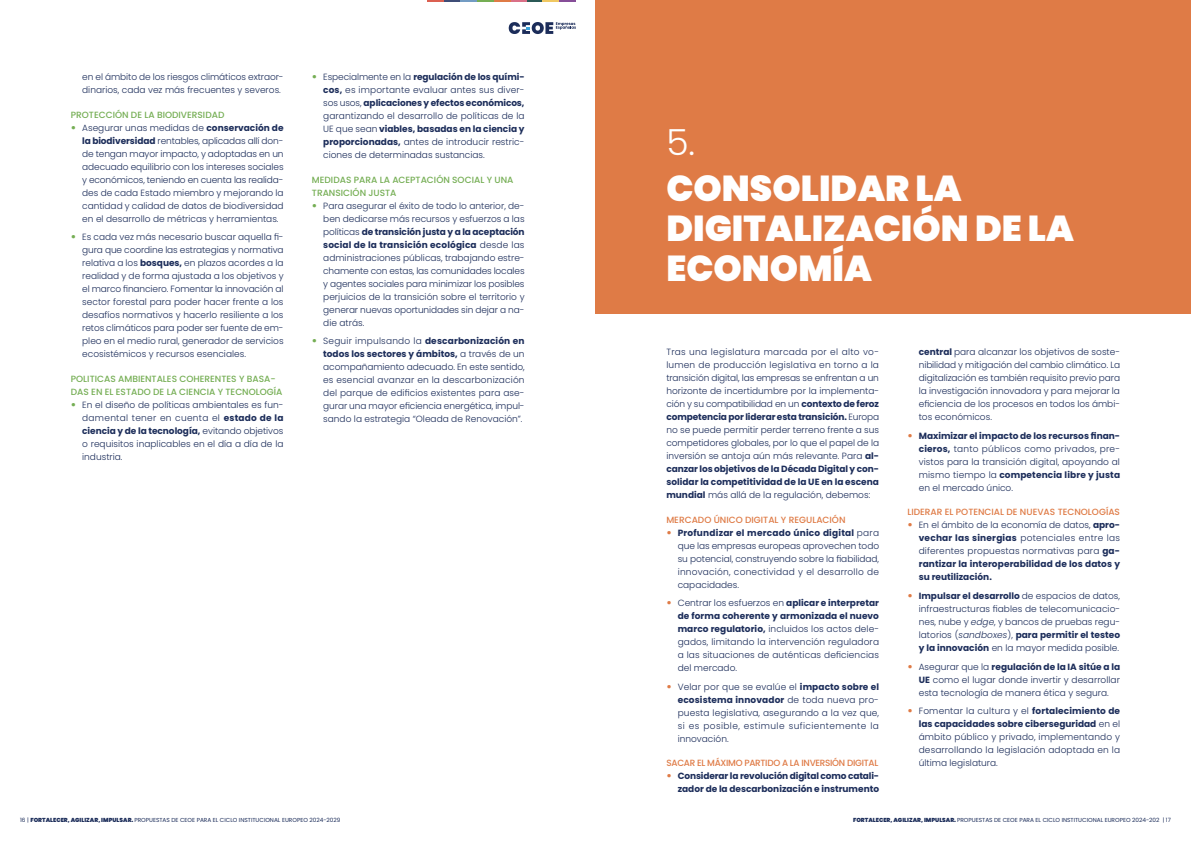
<style>
.page{position:relative;width:1191px;height:842px;background:#fff}
.page>*{position:absolute;margin:0;border:0;box-sizing:border-box;transform-origin:0 0}
.t1{font:900 36px/40px "Poppins";color:#fff}
.t2{font:300 36px "Poppins";color:#fff}
.t3{font:300 9px/13px "Poppins";color:#1c2d5a;text-align:justify}
.t4{font:500 9px/13px "Poppins";color:#75ae54}
.t5{font:700 9px/13px "Poppins";letter-spacing:-.015em;color:#1c2d5a;text-align:right}
.t6{font:500 9px "Poppins";color:#df7b46}
.t7{font:500 9px "Poppins";letter-spacing:-.03em;color:#df7b46}
.t8{font:5.8px "Poppins";color:#1c2d5a}
.s1{font-weight:900;font-size:10px;color:#75ae54}
.s2{font-weight:700}
.s3{font-weight:900;font-size:10px;color:#df7b46}
.s4{font-style:italic}
.s5{font-weight:900}
</style>
<div class="page">
<svg style="left:427px;top:0;width:149px;height:2px"></svg>
<svg style="left:509px;top:22px;width:67px;height:12px"></svg>
<div style="left:595px;top:0;width:596px;height:313px;background:#df7b46"></div>
<p class="t3" style="left:82px;top:71px;width:203px">en el ámbito de los riesgos climáticos extraor&shy;dinarios, cada vez más frecuentes y severos.</p>
<p class="t4" style="left:71px;top:108px;width:155px">PROTECCIÓN DE LA BIODIVERSIDAD</p>
<p class="t3" style="left:82px;top:121px;width:203px;text-indent:-11px"><span class="s1">•</span> Asegurar unas medidas de <span class="s2">conservación de la biodiversidad</span> rentables, aplicadas allí don&shy;de tengan mayor impacto, y adoptadas en un adecuado equilibrio con los intereses sociales y económicos, teniendo en cuenta las realida&shy;des de cada Estado miembro y mejorando la cantidad y calidad de datos de biodiversidad en el desarrollo de métricas y herramientas.</p>
<p class="t3" style="left:82px;top:231px;width:203px;text-indent:-11px"><span class="s1">•</span> Es cada vez más necesario buscar aquella fi&shy;gura que coordine las estrategias y normativa relativa a los <span class="s2">bosques,</span> en plazos acordes a la realidad y de forma ajustada a los objetivos y el marco financiero. Fomentar la innovación al sector forestal para poder hacer frente a los desafíos normativos y hacerlo resiliente a los retos climáticos para poder ser fuente de em&shy;pleo en el medio rural, generador de servicios ecosistémicos y recursos esenciales.</p>
<p class="t4" style="left:71px;top:372px;width:213px">POLITICAS AMBIENTALES COHERENTES Y BASA-<br>DAS EN EL ESTADO DE LA CIENCIA Y TECNOLOGÍA</p>
<p class="t3" style="left:82px;top:398px;width:203px;text-indent:-11px"><span class="s1">•</span> En el diseño de políticas ambientales es fun&shy;damental tener en cuenta el <span class="s2">estado de la ciencia y de la tecnología,</span> evitando objetivos o requisitos inaplicables en el día a día de la industria.</p>
<p class="t3" style="left:323px;top:71px;width:203px;text-indent:-11px"><span class="s1">•</span> Especialmente en la <span class="s2">regulación de los quími&shy;cos,</span> es importante evaluar antes sus diver&shy;sos usos, <span class="s2">aplicaciones y efectos económicos, </span>garantizando el desarrollo de políticas de la UE que sean <span class="s2">viables, basadas en la ciencia y proporcionadas,</span> antes de introducir restric&shy;ciones de determinadas sustancias.</p>
<p class="t4" style="left:312px;top:173px;width:203px">MEDIDAS PARA LA ACEPTACIÓN SOCIAL Y UNA<br>TRANSICIÓN JUSTA</p>
<p class="t3" style="left:323px;top:199px;width:203px;text-indent:-11px"><span class="s1">•</span> Para asegurar el éxito de todo lo anterior, de&shy;ben dedicarse más recursos y esfuerzos a las políticas <span class="s2">de transición justa y a la aceptación social de la transición ecológica</span> desde las administraciones públicas, trabajando estre&shy;chamente con estas, las comunidades locales y agentes sociales para minimizar los posibles perjuicios de la transición sobre el territorio y generar nuevas oportunidades sin dejar a na&shy;die atrás.</p>
<p class="t3" style="left:323px;top:335px;width:203px;text-indent:-11px"><span class="s1">•</span> Seguir impulsando la <span class="s2">descarbonización en todos los sectores y ámbitos,</span> a través de un acompañamiento adecuado. En este sentido, es esencial avanzar en la descarbonización del parque de edificios existentes para ase&shy;gurar una mayor eficiencia energética, impul&shy;sando la estrategia “Oleada de Renovación”.</p>
<p class="t3" style="left:666px;top:346px;width:214px">Tras una legislatura marcada por el alto vo&shy;lumen de producción legislativa en torno a la transición digital, las empresas se enfrentan a un horizonte de incertidumbre por la implementa&shy;ción y su compatibilidad en un <span class="s2">contexto de feroz competencia por liderar esta transición.</span> Europa no se puede permitir perder terreno frente a sus competidores globales, por lo que el papel de la inversión se antoja aún más relevante. Para <span class="s2">al&shy;canzar los objetivos de la Década Digital y con&shy;solidar la competitividad de la UE en la escena mundial</span> más allá de la regulación, debemos:</p>
<p class="t6" style="left:666px;top:514px;width:181px">MERCADO ÚNICO DIGITAL Y REGULACIÓN</p>
<p class="t3" style="left:677px;top:526px;width:203px;text-indent:-11px"><span class="s3">•</span> <span class="s2">Profundizar el mercado único digital</span> para que las empresas europeas aprovechen todo su potencial, construyendo sobre la fiabilidad, innovación, conectividad y el desarrollo de capacidades.</p>
<p class="t3" style="left:677px;top:597px;width:203px;text-indent:-11px"><span class="s3">•</span> Centrar los esfuerzos en <span class="s2">aplicar e interpretar de forma coherente y armonizada el nuevo marco regulatorio,</span> incluidos los actos dele&shy;gados, limitando la intervención reguladora a las situaciones de auténticas deficiencias del mercado.</p>
<p class="t3" style="left:677px;top:680px;width:203px;text-indent:-11px"><span class="s3">•</span> Velar por que se evalúe el <span class="s2">impacto sobre el ecosistema innovador</span> de toda nueva pro&shy;puesta legislativa, asegurando a la vez que, si es posible, estimule suficientemente la innovación.</p>
<p class="t7" style="left:666px;top:758px;width:213px">SACAR EL MÁXIMO PARTIDO A LA INVERSIÓN DIGITAL</p>
<p class="t5" style="left:666px;top:770px;width:214px"><span class="s3">•</span> Considerar la revolución digital como catali&shy;zador de la descarbonización e instrumento</p>
<h1 class="t2" style="left:666px;top:121px;width:30px">5.</h1>
<h1 class="t1" style="left:666px;top:168px;width:409px">CONSOLIDAR LA<br>DIGITALIZACIÓN DE LA<br>ECONOMÍA</h1>
<p class="t3" style="left:918px;top:346px;width:203px"><span class="s2">central</span> para alcanzar los objetivos de soste&shy;nibilidad y mitigación del cambio climático. La digitalización es también requisito previo para la investigación innovadora y para mejorar la eficiencia de los procesos en todos los ámbi&shy;tos económicos.</p>
<p class="t3" style="left:918px;top:429px;width:203px;text-indent:-11px"><span class="s3">•</span> <span class="s2">Maximizar el impacto de los recursos finan&shy;cieros,</span> tanto públicos como privados, pre&shy;vistos para la transición digital, apoyando al mismo tiempo la <span class="s2">competencia libre y justa </span>en el mercado único.</p>
<p class="t6" style="left:907px;top:507px;width:214px">LIDERAR EL POTENCIAL DE NUEVAS TECNOLOGÍAS</p>
<p class="t3" style="left:918px;top:519px;width:203px;text-indent:-11px"><span class="s3">•</span> En el ámbito de la economía de datos, <span class="s2">apro&shy;vechar las sinergias</span> potenciales entre las diferentes propuestas normativas para <span class="s2">ga&shy;rantizar la interoperabilidad de los datos y su reutilización.</span></p>
<p class="t3" style="left:918px;top:589px;width:203px;text-indent:-11px"><span class="s3">•</span> <span class="s2">Impulsar el desarrollo</span> de espacios de datos, infraestructuras fiables de telecomunicacio&shy;nes, nube y <span class="s4">edge</span>, y bancos de pruebas regu&shy;latorios (<span class="s4">sandboxes</span>), <span class="s2">para permitir el testeo y la innovación</span> en la mayor medida posible.</p>
<p class="t3" style="left:918px;top:660px;width:203px;text-indent:-11px"><span class="s3">•</span> Asegurar que la <span class="s2">regulación de la IA sitúe a la UE</span> como el lugar donde invertir y desarrollar esta tecnología de manera ética y segura.</p>
<p class="t3" style="left:918px;top:705px;width:203px;text-indent:-11px"><span class="s3">•</span> Fomentar la cultura y el <span class="s2">fortalecimiento de las capacidades sobre ciberseguridad</span> en el ámbito público y privado, implementando y desarrollando la legislación adoptada en la última legislatura.</p>
<p class="t8" style="left:20px;top:817px;width:322px">16 | <span class="s5">FORTALECER, AGILIZAR, IMPULSAR.</span> PROPUESTAS DE CEOE PARA EL CICLO INSTITUCIONAL EUROPEO 2024-2029</p>
<p class="t8" style="left:853px;top:817px;width:319px"><span class="s5">FORTALECER, AGILIZAR, IMPULSAR.</span> PROPUESTAS DE CEOE PARA EL CICLO INSTITUCIONAL EUROPEO 2024-202 | 17</p>
</div>
